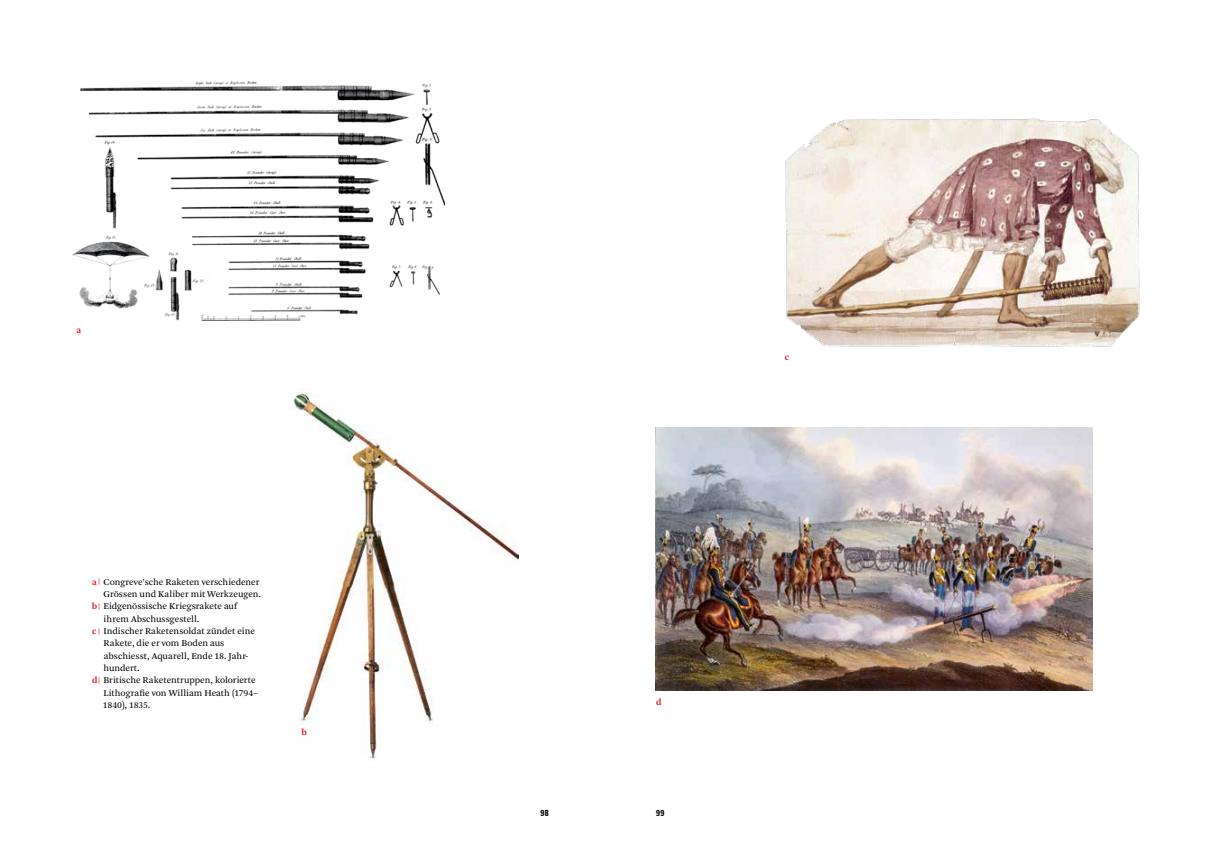
<style>
.page{position:relative;width:1205px;height:851px;background:#fff}
.page>*{position:absolute;margin:0;border:0;box-sizing:border-box;transform-origin:0 0}
.t1{font:9.38px "Arnhem Pro Blond";color:#000}
.t2{font:9.38px "Arnhem Pro Blond";letter-spacing:-.02em;color:#000}
.t3{font:600 9.38px "Arnhem Pro";color:#db1a21}
.t4{font:700 condensed 8.75px "Univers LT Std";color:#000}
.s1{font-family:"Arnhem Pro";font-weight:600;color:#db1a21}
.s2{font-size:6.25px;color:#db1a21}
</style>
<div class="page">
<img style="left:291px;top:393px;width:227px;height:366px">
<img style="left:72px;top:81px;width:372px;height:240px">
<img style="left:785px;top:118px;width:355px;height:229px">
<img style="left:656px;top:427px;width:436px;height:263px">
<p class="t3" style="left:77px;top:324px;width:6px">a</p>
<p class="t1" style="left:92px;top:575px;width:169px"><span class="s1">a</span> <span class="s2">|</span> Congreve’sche Raketen verschiedener</p>
<p class="t1" style="left:104px;top:588px;width:159px">Grössen und Kaliber mit Werkzeugen.</p>
<p class="t1" style="left:92px;top:600px;width:147px"><span class="s1">b</span> <span class="s2">|</span> Eidgenössische Kriegsrakete auf</p>
<p class="t1" style="left:104px;top:612px;width:97px">ihrem Abschussgestell.</p>
<p class="t1" style="left:92px;top:624px;width:164px"><span class="s1">c</span> <span class="s2">|</span> Indischer Raketensoldat zündet eine</p>
<p class="t1" style="left:104px;top:637px;width:122px">Rakete, die er vom Boden aus</p>
<p class="t1" style="left:104px;top:649px;width:146px">abschiesst, Aquarell, Ende 18. Jahr-</p>
<p class="t1" style="left:103px;top:661px;width:38px">hundert.</p>
<p class="t1" style="left:92px;top:674px;width:165px"><span class="s1">d</span> <span class="s2">|</span> Britische Raketentruppen, kolorierte</p>
<p class="t1" style="left:104px;top:686px;width:156px">Lithografie von William Heath (1794–</p>
<p class="t2" style="left:103px;top:698px;width:49px">1840), 1835.</p>
<p class="t3" style="left:302px;top:725px;width:7px">b</p>
<p class="t3" style="left:785px;top:351px;width:6px">c</p>
<p class="t3" style="left:656px;top:696px;width:7px">d</p>
<p class="t4" style="left:540px;top:807px;width:10px">98</p>
<p class="t4" style="left:656px;top:807px;width:10px">99</p>
</div>
